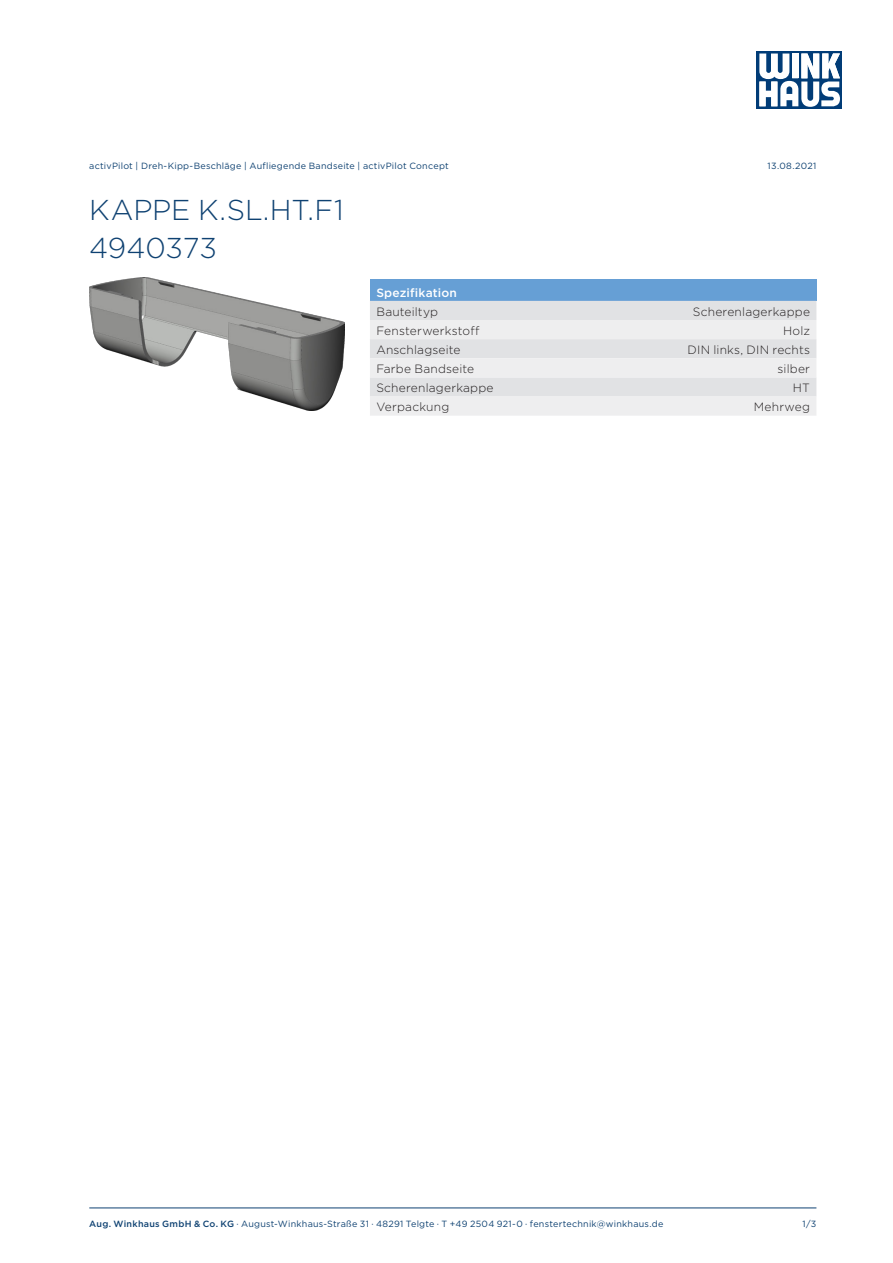
<style>
.page{position:relative;width:893px;height:1263px;background:#fff}
.page>*{position:absolute;margin:0;border:0;box-sizing:border-box;transform-origin:0 0}
.Headline{font:300 28.65px/38.2px "Gotham";letter-spacing:-.005em;color:#0f4272}
.Datenzelle_links{font:300 12px "Gotham";letter-spacing:.015em;color:#231f20}
.Datenzelle_rechts{font:300 12px "Gotham";letter-spacing:.02em;color:#231f20}
.Headerzelle{font:500 12px "Gotham";letter-spacing:.015em;color:#fff}
.Fußzeile{font:9px "Gotham";letter-spacing:.025em;color:#0f4272}
.Kopfzeile{font:9px "Gotham";letter-spacing:.025em;color:#0f4272}
.s1{font-weight:500}
</style>
<div class="page">
<div style="left:757px;top:51px;width:85px;height:58px;background:#013c77"></div>
<svg style="left:759px;top:53px;width:81px;height:54px"></svg>
<hr style="left:89px;top:1208px;width:727px;height:1px;background:#0f4272">
<img style="left:89px;top:277px;width:255px;height:134px">
<div style="left:370px;top:280px;width:446px;height:21px;background:#669fd5"></div>
<svg style="left:370px;top:301px;width:446px;height:115px;background:#e7e8e9"></svg>
<p class="Kopfzeile" style="left:89px;top:160px;width:361px">activPilot | Dreh-Kipp-Beschläge | Aufliegende Bandseite | activPilot Concept</p>
<p class="Kopfzeile" style="left:768px;top:160px;width:50px">13.08.2021</p>
<p class="Headline" style="left:89px;top:190px;width:256px">KAPPE K.SL.HT.F1<br>4940373</p>
<p class="Headerzelle" style="left:376px;top:284px;width:82px">Spezifikation</p>
<p class="Datenzelle_links" style="left:376px;top:304px;width:63px">Bauteiltyp</p>
<p class="Datenzelle_rechts" style="left:693px;top:304px;width:119px">Scherenlagerkappe</p>
<p class="Datenzelle_links" style="left:376px;top:323px;width:105px">Fensterwerkstoff</p>
<p class="Datenzelle_rechts" style="left:783px;top:323px;width:28px">Holz</p>
<p class="Datenzelle_links" style="left:376px;top:342px;width:86px">Anschlagseite</p>
<p class="Datenzelle_rechts" style="left:687px;top:342px;width:124px">DIN links, DIN rechts</p>
<p class="Datenzelle_links" style="left:376px;top:361px;width:99px">Farbe Bandseite</p>
<p class="Datenzelle_rechts" style="left:778px;top:361px;width:34px">silber</p>
<p class="Datenzelle_links" style="left:376px;top:380px;width:119px">Scherenlagerkappe</p>
<p class="Datenzelle_rechts" style="left:793px;top:380px;width:19px">HT</p>
<p class="Datenzelle_links" style="left:376px;top:400px;width:74px">Verpackung</p>
<p class="Datenzelle_rechts" style="left:754px;top:400px;width:58px">Mehrweg</p>
<p class="Fußzeile" style="left:89px;top:1218px;width:576px"><span class="s1">Aug. Winkhaus GmbH &amp; Co. KG</span> ∙ August-Winkhaus-Straße 31 ∙ 48291 Telgte ∙ T +49 2504 921-0 ∙ fenstertechnik@winkhaus.de</p>
<p class="Fußzeile" style="left:803px;top:1218px;width:15px">1/3</p>
</div>
